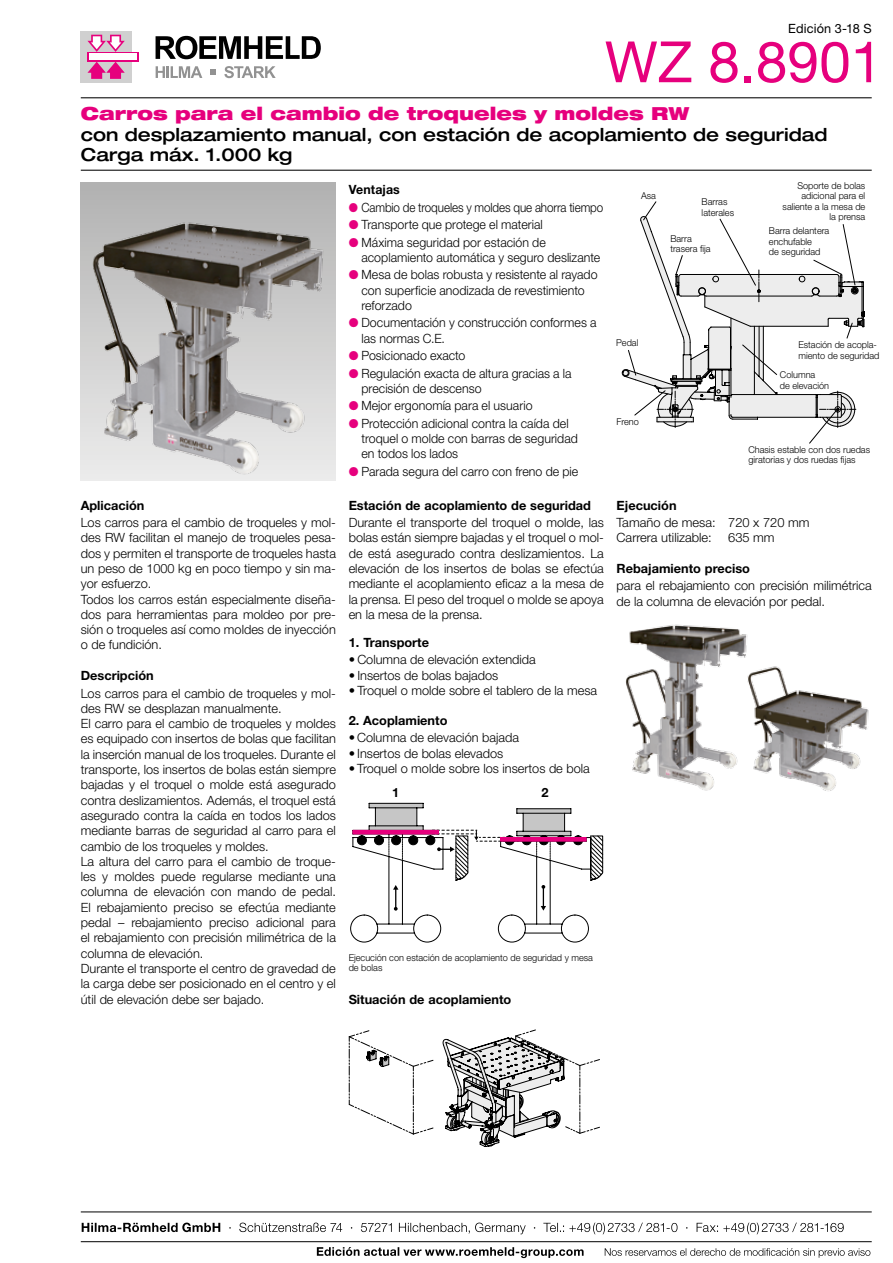
<style>
.page{position:relative;width:893px;height:1263px;background:#fff}
.page>*{position:absolute;margin:0;border:0;box-sizing:border-box;transform-origin:0 0}
.t1{font:57px "Helvetica Neue";color:#e6007d}
.t2{font:500 expanded 18px/20.2px "Helvetica Neue";color:#000}
.t3{font:900 expanded 18px "Helvetica Neue";color:#e6007d}
.t4{font:300 12.75px/15.3px "Helvetica Neue";color:#000}
.t5{font:700 12.75px "Helvetica Neue";color:#000}
.t6{font:300 12.75px "Helvetica Neue";color:#000;scale:.91 1}
.t7{font:12.75px "Helvetica Neue";letter-spacing:.01em;color:#000}
.t8{font:300 9.45px/10.5px "Helvetica Neue";color:#000}
.s1{color:#e6007d}
</style>
<div class="page">
<hr style="left:81px;top:170px;width:791px;height:1px;background:#000">
<hr style="left:81px;top:97px;width:791px;height:1px;background:#000">
<div style="left:81px;top:31px;width:51px;height:52px;background:#d0d0d0"></div>
<svg style="left:87px;top:52px;width:52px;height:9px"></svg>
<div style="left:89px;top:54px;width:48px;height:6px;background:#fff"></div>
<svg style="left:87px;top:35px;width:38px;height:17px"></svg>
<svg style="left:87px;top:62px;width:38px;height:17px"></svg>
<svg style="left:156px;top:36px;width:165px;height:23px"></svg>
<svg style="left:156px;top:66px;width:46px;height:12px"></svg>
<svg style="left:224px;top:66px;width:52px;height:12px"></svg>
<svg style="left:210px;top:69px;width:6px;height:6px"></svg>
<svg style="left:778px;top:274px;width:86px;height:144px"></svg>
<hr style="left:863px;top:286px;width:1px;height:32px;background:#000">
<hr style="left:862px;top:286px;width:1px;height:32px;background:#000">
<hr style="left:750px;top:326px;width:78px;height:1px;background:#000">
<svg style="left:808px;top:391px;width:48px;height:53px"></svg>
<svg style="left:811px;top:224px;width:52px;height:73px"></svg>
<svg style="left:827px;top:311px;width:38px;height:28px"></svg>
<svg style="left:350px;top:803px;width:253px;height:140px"></svg>
<svg style="left:443px;top:1029px;width:157px;height:118px"></svg>
<svg style="left:349px;top:1030px;width:84px;height:104px"></svg>
<svg style="left:621px;top:201px;width:157px;height:226px"></svg>
<img style="left:80px;top:188px;width:256px;height:293px">
<img style="left:758px;top:666px;width:111px;height:125px">
<img style="left:626px;top:624px;width:132px;height:167px">
<hr style="left:81px;top:1241px;width:791px;height:1px;background:#000">
<hr style="left:81px;top:1211px;width:791px;height:1px;background:#000">
<svg style="left:82px;top:1222px;width:762px;height:12px"></svg>
<svg style="left:605px;top:1248px;width:265px;height:10px"></svg>
<svg style="left:317px;top:1247px;width:267px;height:11px"></svg>
<p class="t7" style="left:788px;top:21px;width:85px">Edición 3-18 S</p>
<h1 class="t1" style="left:605px;top:28px;width:279px">WZ 8.8901</h1>
<h2 class="t3" style="left:81px;top:102px;width:610px">Carros para el cambio de troqueles y moldes RW</h2>
<h2 class="t2" style="left:81px;top:124px;width:748px">con desplazamiento manual, con estación de acoplamiento de seguridad<br>Carga máx. 1.000 kg</h2>
<p class="t5" style="left:81px;top:497px;width:65px">Aplicación</p>
<p class="t4" style="left:81px;top:515px;width:257px">Los carros para el cambio de troqueles y mol&shy;des RW facilitan el manejo de troqueles pesa&shy;dos y permiten el transporte de troqueles hasta un peso de 1000 kg en poco tiempo y sin ma&shy;yor esfuerzo.<br>Todos los carros están especialmente diseña&shy;dos para herramientas para moldeo por pre&shy;sión o troqueles así como moldes de inyección o de fundición.</p>
<p class="t5" style="left:81px;top:668px;width:74px">Descripción</p>
<p class="t4" style="left:81px;top:685px;width:257px">Los carros para el cambio de troqueles y mol&shy;des RW se desplazan manualmente.<br>El carro para el cambio de troqueles y moldes es equipado con insertos de bolas que facilitan la inserción manual de los troqueles. Durante el transporte, los insertos de bolas están siempre bajadas y el troquel o molde está asegurado contra deslizamientos. Además, el troquel está asegurado contra la caída en todos los lados mediante barras de seguridad al carro para el cambio de los troqueles y moldes.<br>La altura del carro para el cambio de troque&shy;les y moldes puede regularse mediante una columna de elevación con mando de pedal.<br>El rebajamiento preciso se efectúa mediante pedal – rebajamiento preciso adicional para el rebajamiento con precisión milimétrica de la columna de elevación.<br>Durante el transporte el centro de gravedad de la carga debe ser posicionado en el centro y el útil de elevación debe ser bajado.</p>
<p class="t5" style="left:349px;top:182px;width:53px">Ventajas</p>
<p class="t6" style="left:349px;top:199px;width:281px"><span class="s1">●</span> Cambio de troqueles y moldes que ahorra tiempo</p>
<p class="t4" style="left:349px;top:217px;width:196px"><span class="s1">●</span> Transporte que protege el material</p>
<p class="t4" style="left:361px;top:234px;width:240px;text-indent:-13px"><span class="s1">●</span> Máxima seguridad por estación de acoplamiento automática y seguro deslizante</p>
<p class="t4" style="left:361px;top:267px;width:238px;text-indent:-13px"><span class="s1">●</span> Mesa de bolas robusta y resistente al rayado con superficie anodizada de revestimiento reforzado</p>
<p class="t4" style="left:361px;top:315px;width:237px;text-indent:-13px"><span class="s1">●</span> Documentación y construcción conformes a las normas C.E.</p>
<p class="t4" style="left:349px;top:348px;width:118px"><span class="s1">●</span> Posicionado exacto</p>
<p class="t4" style="left:361px;top:365px;width:212px;text-indent:-13px"><span class="s1">●</span> Regulación exacta de altura gracias a la precisión de descenso</p>
<p class="t4" style="left:349px;top:398px;width:185px"><span class="s1">●</span> Mejor ergonomía para el usuario</p>
<p class="t4" style="left:361px;top:415px;width:218px;text-indent:-13px"><span class="s1">●</span> Protección adicional contra la caída del troquel o molde con barras de seguridad en todos los lados</p>
<p class="t4" style="left:349px;top:463px;width:231px"><span class="s1">●</span> Parada segura del carro con freno de pie</p>
<p class="t5" style="left:349px;top:497px;width:244px">Estación de acoplamiento de seguridad</p>
<p class="t4" style="left:349px;top:515px;width:257px;text-align:justify">Durante el transporte del troquel o molde, las bolas están siempre bajadas y el troquel o mol&shy;de está asegurado contra deslizamientos. La elevación de los insertos de bolas se efectúa mediante el acoplamiento eficaz a la mesa de la prensa. El peso del troquel o molde se apoya en la mesa de la prensa.</p>
<p class="t5" style="left:349px;top:634px;width:82px">1. Transporte</p>
<p class="t4" style="left:349px;top:652px;width:189px">• Columna de elevación extendida</p>
<p class="t4" style="left:349px;top:667px;width:151px">• Insertos de bolas bajados</p>
<p class="t4" style="left:349px;top:682px;width:250px">• Troquel o molde sobre el tablero de la mesa</p>
<p class="t5" style="left:349px;top:712px;width:100px">2. Acoplamiento</p>
<p class="t4" style="left:349px;top:730px;width:172px">• Columna de elevación bajada</p>
<p class="t4" style="left:349px;top:745px;width:156px">• Insertos de bolas elevados</p>
<p class="t4" style="left:349px;top:760px;width:243px">• Troquel o molde sobre los insertos de bola</p>
<p class="t5" style="left:392px;top:784px;width:9px">1</p>
<p class="t5" style="left:541px;top:784px;width:9px">2</p>
<p class="t8" style="left:349px;top:952px;width:246px">Ejecución con estación de acoplamiento de seguridad y mesa de bolas</p>
<p class="t5" style="left:349px;top:991px;width:164px">Situación de acoplamiento</p>
<p class="t8" style="left:641px;top:190px;width:16px">Asa</p>
<p class="t8" style="left:702px;top:196px;width:34px">Barras laterales</p>
<p class="t8" style="left:670px;top:233px;width:42px">Barra trasera fija</p>
<p class="t8" style="left:783px;top:180px;width:84px;text-align:right">Soporte de bolas adicional para el saliente a la mesa de la prensa</p>
<p class="t8" style="left:769px;top:226px;width:62px">Barra delantera enchufable<br>de seguridad</p>
<p class="t8" style="left:616px;top:337px;width:24px">Pedal</p>
<p class="t8" style="left:617px;top:417px;width:24px">Freno</p>
<p class="t8" style="left:798px;top:340px;width:82px">Estación de acopla&shy;miento de seguridad</p>
<p class="t8" style="left:780px;top:369px;width:51px">Columna<br>de elevación</p>
<p class="t8" style="left:748px;top:444px;width:123px">Chasis estable con dos ruedas giratorias y dos ruedas fijas</p>
<p class="t5" style="left:617px;top:497px;width:61px">Ejecución</p>
<p class="t4" style="left:617px;top:515px;width:194px">Tamaño de mesa: 720 x 720 mm<br>Carrera utilizable:</p>
<p class="t4" style="left:728px;top:530px;width:48px">635 mm</p>
<p class="t5" style="left:617px;top:560px;width:135px">Rebajamiento preciso</p>
<p class="t4" style="left:617px;top:578px;width:257px">para el rebajamiento con precisión milimétrica de la columna de elevación por pedal.</p>
</div>
